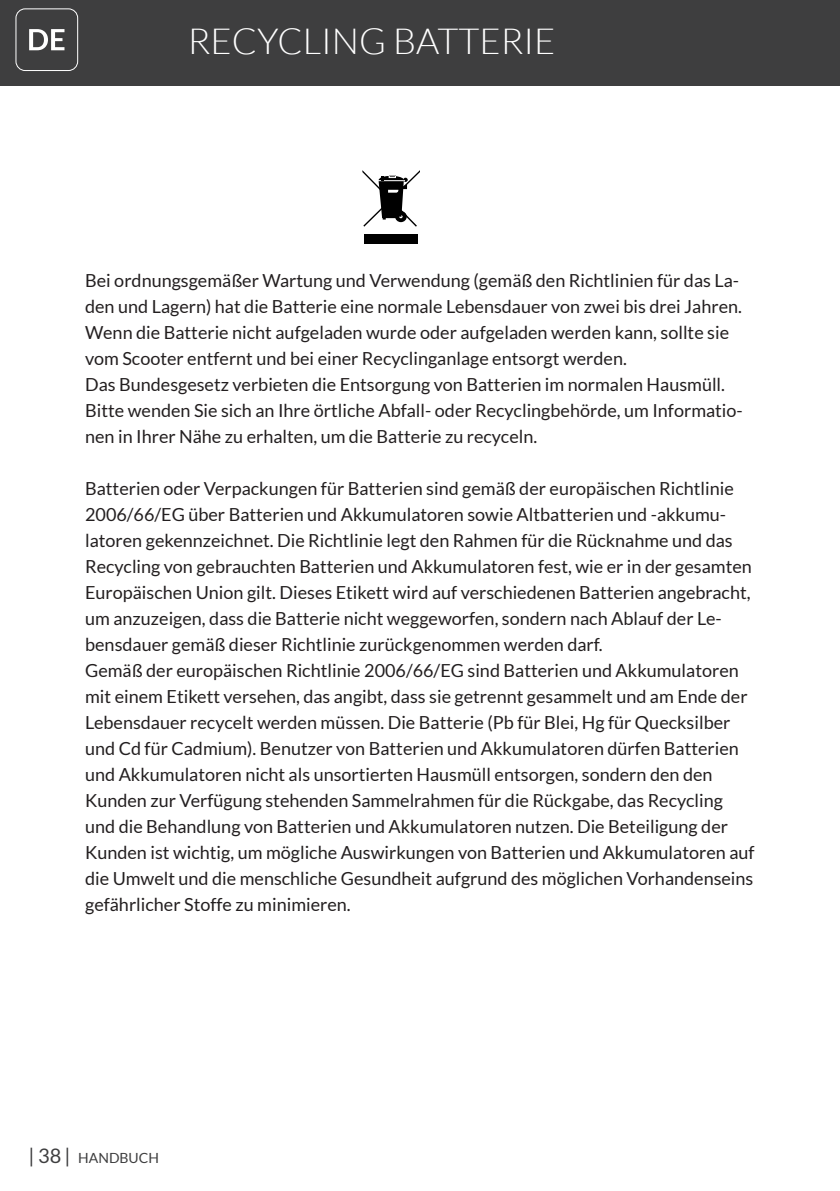
<style>
.page{position:relative;width:840px;height:1191px;background:#fff}
.page>*{position:absolute;margin:0;border:0;box-sizing:border-box;transform-origin:0 0}
.t1{font:300 36px "Lato";color:#fff}
.t2{font:18px/26px "Lato";color:#231f20}
.t3{font:14px "Lato";color:#3e3e3f}
.s1{font-size:20px}
</style>
<div class="page">
<div style="left:0;top:0;width:839px;height:85px;background:#3e3e3f"></div>
<div style="left:16px;top:9px;width:62px;height:62px;border:1px solid #fff;border-radius:9px"></div>
<svg style="left:29px;top:29px;width:35px;height:21px"></svg>
<div style="left:364px;top:234px;width:54px;height:10px;background:#000"></div>
<svg style="left:362px;top:170px;width:58px;height:57px"></svg>
<h1 class="t1" style="left:188px;top:22px;width:369px">RECYCLING BATTERIE</h1>
<p class="t2" style="left:85px;top:267px;width:659px">Bei ordnungsgemäßer Wartung und Verwendung (gemäß den Richtlinien für das La&shy;den und Lagern) hat die Batterie eine normale Lebensdauer von zwei bis drei Jahren.<br>Wenn die Batterie nicht aufgeladen wurde oder aufgeladen werden kann, sollte sie vom Scooter entfernt und bei einer Recyclinganlage entsorgt werden.<br>Das Bundesgesetz verbieten die Entsorgung von Batterien im normalen Hausmüll.<br>Bitte wenden Sie sich an Ihre örtliche Abfall- oder Recyclingbehörde, um Informatio&shy;nen in Ihrer Nähe zu erhalten, um die Batterie zu recyceln.</p>
<p class="t2" style="left:85px;top:475px;width:670px">Batterien oder Verpackungen für Batterien sind gemäß der europäischen Richtlinie 2006/66/EG über Batterien und Akkumulatoren sowie Altbatterien und -akkumu&shy;latoren gekennzeichnet. Die Richtlinie legt den Rahmen für die Rücknahme und das Recycling von gebrauchten Batterien und Akkumulatoren fest, wie er in der gesamten Europäischen Union gilt. Dieses Etikett wird auf verschiedenen Batterien angebracht, um anzuzeigen, dass die Batterie nicht weggeworfen, sondern nach Ablauf der Le&shy;bensdauer gemäß dieser Richtlinie zurückgenommen werden darf.<br>Gemäß der europäischen Richtlinie 2006/66/EG sind Batterien und Akkumulatoren mit einem Etikett versehen, das angibt, dass sie getrennt gesammelt und am Ende der Lebensdauer recycelt werden müssen. Die Batterie (Pb für Blei, Hg für Quecksilber und Cd für Cadmium). Benutzer von Batterien und Akkumulatoren dürfen Batterien und Akkumulatoren nicht als unsortierten Hausmüll entsorgen, sondern den den Kunden zur Verfügung stehenden Sammelrahmen für die Rückgabe, das Recycling und die Behandlung von Batterien und Akkumulatoren nutzen. Die Beteiligung der Kunden ist wichtig, um mögliche Auswirkungen von Batterien und Akkumulatoren auf die Umwelt und die menschliche Gesundheit aufgrund des möglichen Vorhandenseins gefährlicher Stoffe zu minimieren.</p>
<p class="t3" style="left:28px;top:1149px;width:132px"><span class="s1">| 38 |</span> HANDBUCH</p>
</div>
